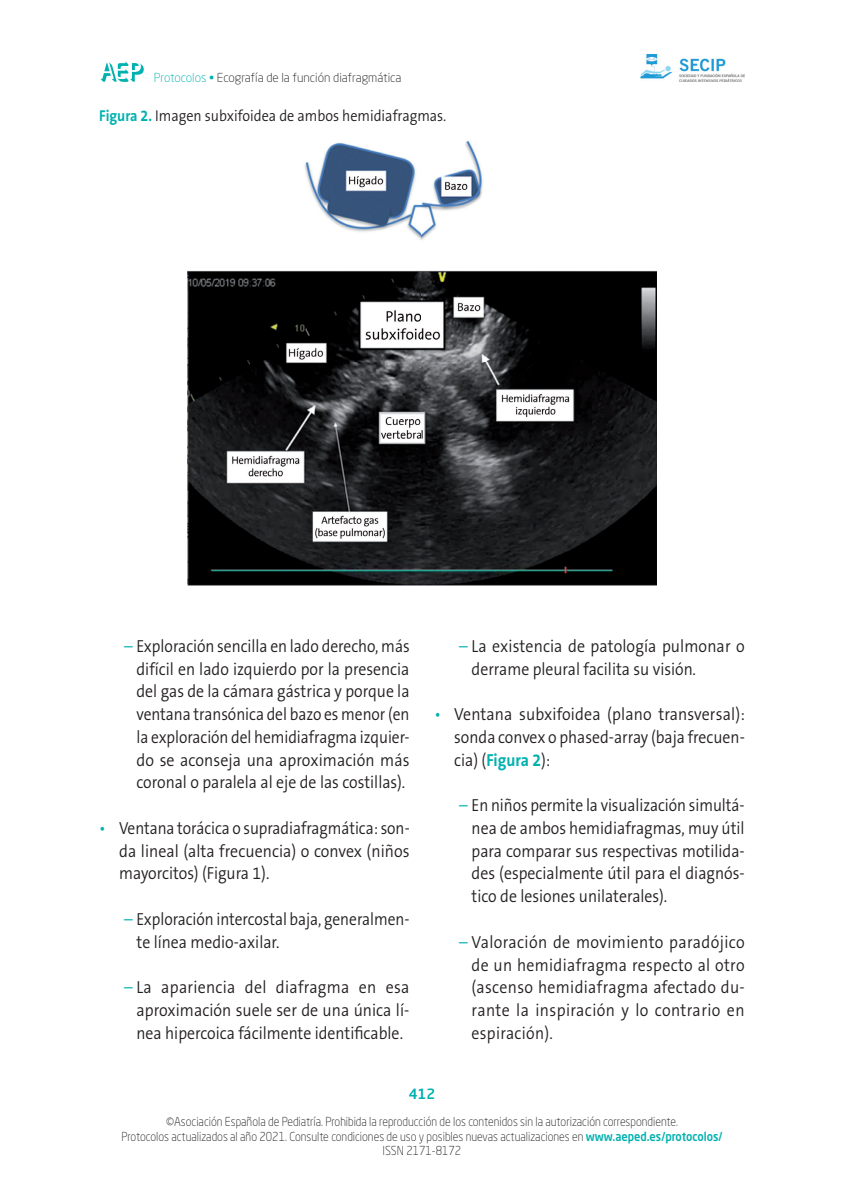
<style>
.page{position:relative;width:844px;height:1191px;background:#fff}
.page>*{position:absolute;margin:0;border:0;box-sizing:border-box;transform-origin:0 0}
.t1{font:300 17.5px/22.8px "The Sans B Plus W4";color:#231f20;text-align:justify;scale:.91 1}
.t2{font:300 17.5px/22.8px "The Sans B Plus W4";color:#231f20;text-align:justify;scale:.88 1}
.t3{font:300 17.5px/22.8px "The Sans B Plus W4";color:#231f20;text-align:justify;scale:.89 1}
.t4{font:300 15.75px "The Sans B Plus W4";color:#231f20;scale:.9 1}
.t5{font:500 14px "Neo Sans Std";color:#00b1b0}
.t6{font:300 12.25px/14.7px "Neo Sans Std";color:#231f20;text-align:center;scale:.9 1}
.t7{font:300 12.25px "Neo Sans Std";color:#231f20}
.s1{color:#00b1b0}
.s2{font-family:"The Sans B Plus W7";font-weight:700;color:#00b1b0}
.s3{font-weight:500;color:#00b1b0}
</style>
<div class="page">
<svg style="left:100px;top:61px;width:44px;height:21px"></svg>
<img style="left:640px;top:54px;width:104px;height:28px">
<img style="left:187px;top:140px;width:469px;height:445px">
<p class="t7" style="left:154px;top:70px;width:249px"><span class="s1">Protocolos •</span> Ecografía de la función diafragmática</p>
<p class="t4" style="left:99px;top:105px;width:387px"><span class="s2">Figura 2.</span> Imagen subxifoidea de ambos hemidiafragmas.</p>
<p class="t3" style="left:136px;top:634px;width:308px;text-indent:-12px"><span class="s1">–</span> Exploración sencilla en lado derecho, más difícil en lado izquierdo por la presencia del gas de la cámara gástrica y porque la ventana transónica del bazo es menor (en la exploración del hemidiafragma izquier&shy;do se aconseja una aproximación más coronal o paralela al eje de las costillas).</p>
<p class="t2" style="left:119px;top:816px;width:331px;text-indent:-20px"><span class="s1">•</span> Ventana torácica o supradiafragmática: son&shy;da lineal (alta frecuencia) o convex (niños mayorcitos) (Figura 1).</p>
<p class="t2" style="left:136px;top:907px;width:312px;text-indent:-12px"><span class="s1">–</span> Exploración intercostal baja, generalmen&shy;te línea medio-axilar.</p>
<p class="t1" style="left:136px;top:976px;width:301px;text-indent:-12px"><span class="s1">–</span> La apariencia del diafragma en esa aproximación suele ser de una única lí&shy;nea hipercoica fácilmente identificable.</p>
<p class="t1" style="left:471px;top:634px;width:301px;text-indent:-12px"><span class="s1">–</span> La existencia de patología pulmonar o derrame pleural facilita su visión.</p>
<p class="t1" style="left:454px;top:703px;width:321px;text-indent:-20px"><span class="s1">•</span> Ventana subxifoidea (plano transversal): sonda convex o phased-array (baja frecuen&shy;cia) (<span class="s2">Figura 2</span>):</p>
<p class="t2" style="left:471px;top:794px;width:312px;text-indent:-12px"><span class="s1">–</span> En niños permite la visualización simultá&shy;nea de ambos hemidiafragmas, muy útil para comparar sus respectivas motilida&shy;des (especialmente útil para el diagnós&shy;tico de lesiones unilaterales).</p>
<p class="t1" style="left:471px;top:930px;width:301px;text-indent:-12px"><span class="s1">–</span> Valoración de movimiento paradójico de un hemidiafragma respecto al otro (ascenso hemidiafragma afectado du&shy;rante la inspiración y lo contrario en espiración).</p>
<p class="t5" style="left:408px;top:1085px;width:28px">412</p>
<p class="t6" style="left:121px;top:1114px;width:669px">©Asociación Española de Pediatría. Prohibida la reproducción de los contenidos sin la autorización correspondiente.<br>Protocolos actualizados al año 2021. Consulte condiciones de uso y posibles nuevas actualizaciones en <span class="s3">www.aeped.es/protocolos/<br></span>ISSN 2171-8172</p>
</div>
